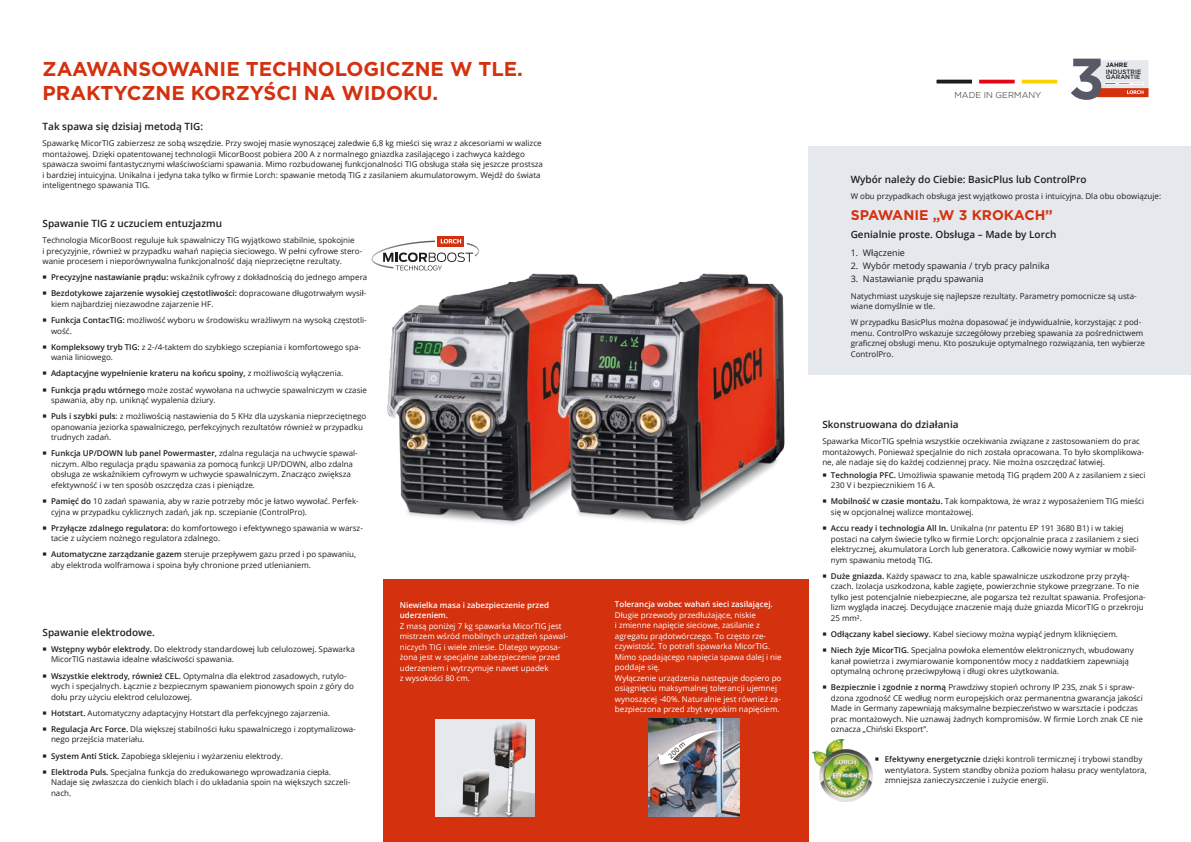
<style>
.page{position:relative;width:1191px;height:842px;background:#fff}
.page>*{position:absolute;margin:0;border:0;box-sizing:border-box;transform-origin:0 0}
.t1{font:700 20px/24px "Gotham";color:#d4310f}
.t2{font:700 14px "Gotham";color:#d4310f}
.t3{font:600 10px "Open Sans";color:#1d1d1b}
.t4{font:9px "Open Sans";color:#1d1d1b}
.t5{font:300 8.6px "Gotham";color:#1d1d1b}
.t6{font:8px/10.5px "Open Sans";color:#1d1d1b}
.t7{font:8px/10.5px "Open Sans";color:#fff}
.t8{font:600 8px/10.5px "Open Sans";color:#fff}
.t9{font:7px "Open Sans";color:#1d1d1b}
.t10{font:500 6.3px/5.6px "Gotham";color:#1d1d1b}
.t11{font:700 6.3px "Gotham";color:#1d1d1b}
.s1{font-weight:600}
</style>
<div class="page">
<div style="left:383px;top:579px;width:425px;height:263px;background:#d4310f"></div>
<img style="left:387px;top:250px;width:150px;height:275px">
<div style="left:438px;top:236px;width:26px;height:10px;background:#d4310f"></div>
<svg style="left:371px;top:239px;width:108px;height:31px"></svg>
<div style="left:435px;top:719px;width:100px;height:97px;background:#e5e9ed"></div>
<img style="left:458px;top:722px;width:77px;height:94px">
<div style="left:808px;top:146px;width:383px;height:229px;background:#e5e9ed"></div>
<div style="left:936px;top:79px;width:36px;height:5px;background:#1d1d1b"></div>
<svg style="left:978px;top:79px;width:37px;height:5px"></svg>
<svg style="left:1021px;top:79px;width:37px;height:5px"></svg>
<svg style="left:1071px;top:59px;width:77px;height:41px"></svg>
<img style="left:537px;top:273px;width:248px;height:252px">
<img style="left:649px;top:718px;width:90px;height:98px">
<div style="left:655px;top:728px;width:77px;height:44px;background:#1d1d1b;opacity:.75"></div>
<img style="left:658px;top:726px;width:69px;height:39px">
<img style="left:811px;top:739px;width:61px;height:63px">
<h1 class="t1" style="left:43px;top:57px;width:482px">ZAAWANSOWANIE TECHNOLOGICZNE W TLE.<br>PRAKTYCZNE KORZYŚCI NA WIDOKU.</h1>
<p class="t3" style="left:43px;top:120px;width:162px">Tak spawa się dzisiaj metodą TIG:</p>
<p class="t6" style="left:43px;top:138px;width:502px">Spawarkę MicorTIG zabierzesz ze sobą wszędzie. Przy swojej masie wynoszącej zaledwie 6,8 kg mieści się wraz z akcesoriami w walizce montażowej. Dzięki opatentowanej technologii MicorBoost pobiera 200 A z normalnego gniazdka zasilającego i zachwyca każdego spawacza swoimi fantastycznymi właściwościami spawania. Mimo rozbudowanej funkcjonalności TIG obsługa stała się jeszcze prostsza i bardziej intuicyjna. Unikalna i jedyna taka tylko w firmie Lorch: spawanie metodą TIG z zasilaniem akumulatorowym. Wejdź do świata inteligentnego spawania TIG.</p>
<p class="t3" style="left:43px;top:216px;width:181px">Spawanie TIG z uczuciem entuzjazmu</p>
<p class="t6" style="left:43px;top:235px;width:321px">Technologia MicorBoost reguluje łuk spawalniczy TIG wyjątkowo stabilnie, spokojnie<br>i precyzyjnie, również w przypadku wahań napięcia sieciowego. W pełni cyfrowe stero&shy;wanie procesem i nieporównywalna funkcjonalność dają nieprzeciętne rezultaty.</p>
<p class="t6" style="left:51px;top:269px;width:318px;line-height:16.2px"><span class="s1">Precyzyjne nastawianie prądu:</span> wskaźnik cyfrowy z dokładnością do jednego ampera<br><span class="s1">Bezdotykowe zajarzenie wysokiej częstotliwości:</span> dopracowane długotrwałym wysił-</p>
<p class="t6" style="left:51px;top:296px;width:317px;line-height:16.2px">kiem najbardziej niezawodne zajarzenie HF.<br><span class="s1">Funkcja ContacTIG:</span> możliwość wyboru w środowisku wrażliwym na wysoką częstotli-</p>
<p class="t6" style="left:51px;top:322px;width:311px;line-height:16.2px">wość.<br><span class="s1">Kompleksowy tryb TIG:</span> z 2-/4-taktem do szybkiego sczepiania i komfortowego spa-</p>
<p class="t6" style="left:51px;top:349px;width:317px;line-height:16.2px">wania liniowego.<br><span class="s1">Adaptacyjne wypełnienie krateru na końcu spoiny,</span> z możliwością wyłączenia.<br><span class="s1">Funkcja prądu wtórnego</span> może zostać wywołana na uchwycie spawalniczym w czasie</p>
<p class="t6" style="left:51px;top:392px;width:317px;line-height:16.2px">spawania, aby np. uniknąć wypalenia dziury.<br><span class="s1">Puls i szybki puls</span>: z możliwością nastawienia do 5 KHz dla uzyskania nieprzeciętnego</p>
<p class="t6" style="left:51px;top:421px;width:313px">opanowania jeziorka spawalniczego, perfekcyjnych rezultatów również w przypadku trudnych zadań.</p>
<p class="t6" style="left:51px;top:448px;width:308px"><span class="s1">Funkcja UP/DOWN lub panel Powermaster,</span> zdalna regulacja na uchwycie spawal&shy;niczym. Albo regulacja prądu spawania za pomocą funkcji UP/DOWN, albo zdalna obsługa ze wskaźnikiem cyfrowym w uchwycie spawalniczym. Znacząco zwiększa efektywność i w ten sposób oszczędza czas i pieniądze.</p>
<p class="t6" style="left:51px;top:496px;width:309px"><span class="s1">Pamięć do</span> 10 zadań spawania, aby w razie potrzeby móc je łatwo wywołać. Perfek&shy;cyjna w przypadku cyklicznych zadań, jak np. sczepianie (ControlPro).</p>
<p class="t6" style="left:51px;top:522px;width:313px"><span class="s1">Przyłącze zdalnego regulatora:</span> do komfortowego i efektywnego spawania w warsz&shy;tacie z użyciem nożnego regulatora zdalnego.</p>
<p class="t6" style="left:51px;top:549px;width:306px"><span class="s1">Automatyczne zarządzanie gazem</span> steruje przepływem gazu przed i po spawaniu, aby elektroda wolframowa i spoina były chronione przed utlenianiem.</p>
<p class="t3" style="left:43px;top:625px;width:114px">Spawanie elektrodowe.</p>
<p class="t6" style="left:51px;top:643px;width:305px"><span class="s1">Wstępny wybór elektrody.</span> Do elektrody standardowej lub celulozowej. Spawarka<br>MicorTIG nastawia idealne właściwości spawania.</p>
<p class="t6" style="left:51px;top:670px;width:304px"><span class="s1">Wszystkie elektrody, również CEL.</span> Optymalna dla elektrod zasadowych, rutylo&shy;wych i specjalnych. Łącznie z bezpiecznym spawaniem pionowych spoin z góry do dołu przy użyciu elektrod celulozowej.</p>
<p class="t6" style="left:51px;top:704px;width:306px;line-height:16.2px"><span class="s1">Hotstart.</span> Automatyczny adaptacyjny Hotstart dla perfekcyjnego zajarzenia.<br><span class="s1">Regulacja Arc Force.</span> Dla większej stabilności łuku spawalniczego i zoptymalizowa-</p>
<p class="t6" style="left:51px;top:731px;width:281px;line-height:16.2px">nego przejścia materiału.<br><span class="s1">System Anti Stick.</span> Zapobiega sklejeniu i wyżarzeniu elektrody.<br><span class="s1">Elektroda Puls.</span> Specjalna funkcja do zredukowanego wprowadzania ciepła.</p>
<p class="t6" style="left:51px;top:777px;width:301px">Nadaje się zwłaszcza do cienkich blach i do układania spoin na większych szczeli&shy;nach.</p>
<p class="t8" style="left:400px;top:599px;width:151px">Niewielka masa i zabezpieczenie przed uderzeniem.</p>
<p class="t7" style="left:400px;top:620px;width:170px">Z masą poniżej 7 kg spawarka MicorTIG jest mistrzem wśród mobilnych urządzeń spawal&shy;niczych TIG i wiele zniesie. Dlatego wyposa&shy;żona jest w specjalne zabezpieczenie przed uderzeniem i wytrzymuje nawet upadek<br>z wysokości 80 cm.</p>
<p class="t8" style="left:615px;top:599px;width:159px">Tolerancja wobec wahań sieci zasilającej.</p>
<p class="t7" style="left:615px;top:610px;width:168px">Długie przewody przedłużające, niskie<br>i zmienne napięcie sieciowe, zasilanie z agregatu prądotwórczego. To często rze&shy;czywistość. To potrafi spawarka MicorTIG.<br>Mimo spadającego napięcia spawa dalej i nie poddaje się.<br>Wyłączenie urządzenia następuje dopiero po osiągnięciu maksymalnej tolerancji ujemnej wynoszącej -40%. Naturalnie jest również za&shy;bezpieczona przed zbyt wysokim napięciem.</p>
<p class="t9" style="left:666px;top:753px;width:22px;rotate:-43deg">200 m</p>
<p class="t5" style="left:954px;top:89px;width:88px">MADE IN GERMANY</p>
<p class="t11" style="left:1105px;top:61px;width:23px">JAHRE</p>
<p class="t10" style="left:1106px;top:69px;width:37px">INDUSTRIE<br>GARANTIE</p>
<p class="t3" style="left:850px;top:173px;width:237px">Wybór należy do Ciebie: BasicPlus lub ControlPro</p>
<p class="t6" style="left:850px;top:191px;width:312px">W obu przypadkach obsługa jest wyjątkowo prosta i intuicyjna. Dla obu obowiązuje:</p>
<h2 class="t2" style="left:850px;top:206px;width:204px">SPAWANIE „W 3 KROKACH”</h2>
<p class="t3" style="left:850px;top:227px;width:207px">Genialnie proste. Obsługa – Made by Lorch</p>
<p class="t4" style="left:850px;top:246px;width:56px">1. Włączenie</p>
<p class="t4" style="left:850px;top:259px;width:201px">2. Wybór metody spawania / tryb pracy palnika</p>
<p class="t4" style="left:850px;top:272px;width:135px">3. Nastawianie prądu spawania</p>
<p class="t6" style="left:850px;top:290px;width:287px">Natychmiast uzyskuje się najlepsze rezultaty. Parametry pomocnicze są usta&shy;wiane domyślnie w tle.</p>
<p class="t6" style="left:850px;top:317px;width:296px">W przypadku BasicPlus można dopasować je indywidualnie, korzystając z pod&shy;menu. ControlPro wskazuje szczegółowy przebieg spawania za pośrednictwem graficznej obsługi menu. Kto poszukuje optymalnego rozwiązania, ten wybierze ControlPro.</p>
<p class="t3" style="left:822px;top:417px;width:138px">Skonstruowana do działania</p>
<p class="t6" style="left:822px;top:436px;width:323px">Spawarka MicorTIG spełnia wszystkie oczekiwania związane z zastosowaniem do prac montażowych. Ponieważ specjalnie do nich została opracowana. To było skomplikowa&shy;ne, ale nadaje się do każdej codziennej pracy. Nie można oszczędzać łatwiej.</p>
<p class="t6" style="left:831px;top:469px;width:316px"><span class="s1">Technologia PFC.</span> Umożliwia spawanie metodą TIG prądem 200 A z zasilaniem z sieci<br>230 V i bezpiecznikiem 16 A.</p>
<p class="t6" style="left:831px;top:496px;width:315px"><span class="s1">Mobilność w czasie montażu.</span> Tak kompaktowa, że wraz z wyposażeniem TIG mieści się w opcjonalnej walizce montażowej.</p>
<p class="t6" style="left:831px;top:523px;width:310px"><span class="s1">Accu ready i technologia All In.</span> Unikalna (nr patentu EP 191 3680 B1) i w takiej postaci na całym świecie tylko w firmie Lorch: opcjonalnie praca z zasilaniem z sieci elektrycznej, akumulatora Lorch lub generatora. Całkowicie nowy wymiar w mobil&shy;nym spawaniu metodą TIG.</p>
<p class="t6" style="left:831px;top:570px;width:316px"><span class="s1">Duże gniazda.</span> Każdy spawacz to zna, kable spawalnicze uszkodzone przy przyłą&shy;czach. Izolacja uszkodzona, kable zagięte, powierzchnie stykowe przegrzane. To nie tylko jest potencjalnie niebezpieczne, ale pogarsza też rezultat spawania. Profesjona&shy;lizm wygląda inaczej. Decydujące znaczenie mają duże gniazda MicorTIG o przekroju 25 mm².</p>
<p class="t6" style="left:831px;top:626px;width:304px;line-height:16.2px"><span class="s1">Odłączany kabel sieciowy.</span> Kabel sieciowy można wypiąć jednym kliknięciem.<br><span class="s1">Niech żyje MicorTIG.</span> Specjalna powłoka elementów elektronicznych, wbudowany</p>
<p class="t6" style="left:831px;top:655px;width:300px">kanał powietrza i zwymiarowanie komponentów mocy z naddatkiem zapewniają optymalną ochronę przeciwpyłową i długi okres użytkowania.</p>
<p class="t6" style="left:831px;top:682px;width:313px"><span class="s1">Bezpiecznie i zgodnie z normą</span> Prawdziwy stopień ochrony IP 23S, znak S i spraw&shy;dzona zgodność CE według norm europejskich oraz permanentna gwarancja jakości Made in Germany zapewniają maksymalne bezpieczeństwo w warsztacie i podczas prac montażowych. Nie uznawaj żadnych kompromisów. W firmie Lorch znak CE nie oznacza „Chiński Eksport”.</p>
<p class="t6" style="left:884px;top:754px;width:263px"><span class="s1">Efektywny energetycznie</span> dzięki kontroli termicznej i trybowi standby wentylatora. System standby obniża poziom hałasu pracy wentylatora, zmniejsza zanieczyszczenie i zużycie energii.</p>
</div>
